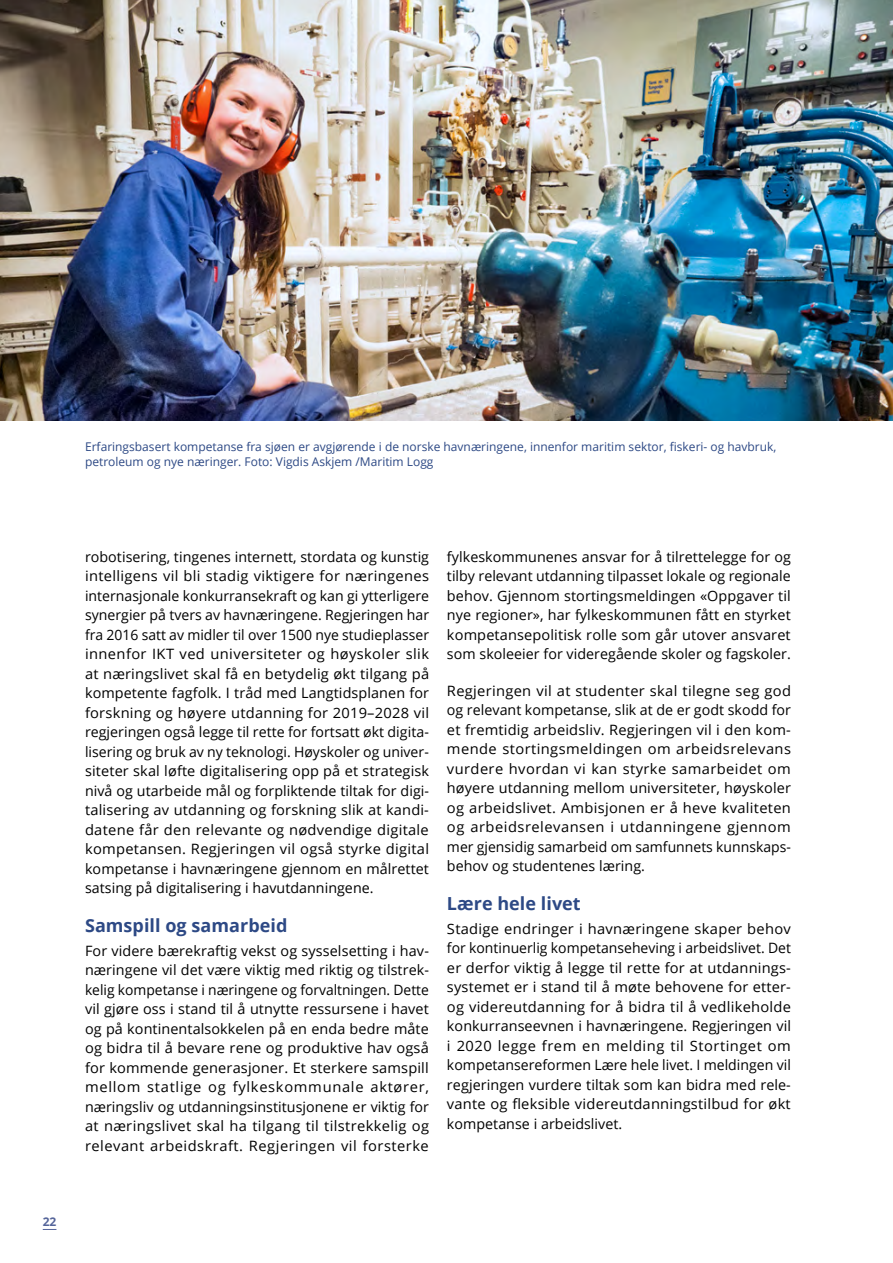
<style>
.page{position:relative;width:893px;height:1263px;background:#fff}
.page>*{position:absolute;margin:0;border:0;box-sizing:border-box;transform-origin:0 0}
.Mellom{font:700 18px "Open Sans";letter-spacing:.005em;color:#2d4985}
.Brød{font:14.25px/19.5px "Open Sans";letter-spacing:.005em;color:#000;text-align:justify}
.t1{font:12px/14.4px "Open Sans";color:#2d4985}
.t2{font:700 12px "Open Sans";color:#55659a}
</style>
<div class="page">
<svg style="left:43px;top:1229px;width:13px;height:1px"></svg>
<img style="left:0;top:0;width:893px;height:421px">
<p class="t1" style="left:85px;top:440px;width:693px">Erfaringsbasert kompetanse fra sjøen er avgjørende i de norske havnæringene, innenfor maritim sektor, fiskeri- og havbruk, petroleum og nye næringer. Foto: Vigdis Askjem /Maritim Logg</p>
<p class="t2" style="left:43px;top:1213px;width:15px">22</p>
<p class="Brød" style="left:85px;top:546px;width:346px">robotisering, tingenes internett, stordata og kunstig intelligens vil bli stadig viktigere for næringenes internasjonale konkurransekraft og kan gi ytterligere synergier på tvers av havnæringene. Regjeringen har fra 2016 satt av midler til over 1500 nye studieplasser innenfor IKT ved universiteter og høyskoler slik at næringslivet skal få en betydelig økt tilgang på kompetente fagfolk. I tråd med Langtidsplanen for forskning og høyere utdanning for 2019–2028 vil regjeringen også legge til rette for fortsatt økt digita&shy;lisering og bruk av ny teknologi. Høyskoler og univer&shy;siteter skal løfte digitalisering opp på et strategisk nivå og utarbeide mål og forpliktende tiltak for digi&shy;talisering av utdanning og forskning slik at kandi&shy;datene får den relevante og nødvendige digitale kompetansen. Regjeringen vil også styrke digital kompetanse i havnæringene gjennom en målrettet satsing på digitalisering i havutdanningene.</p>
<h3 class="Mellom" style="left:85px;top:913px;width:204px">Samspill og samarbeid</h3>
<p class="Brød" style="left:85px;top:940px;width:346px">For videre bærekraftig vekst og sysselsetting i hav&shy;næringene vil det være viktig med riktig og tilstrek&shy;kelig kompetanse i næringene og forvaltningen. Dette vil gjøre oss i stand til å utnytte ressursene i havet og på kontinentalsokkelen på en enda bedre måte og bidra til å bevare rene og produktive hav også for kommende generasjoner. Et sterkere samspill mellom statlige og fylkeskommunale aktører, næringsliv og utdanningsinstitusjonene er viktig for at næringslivet skal ha tilgang til tilstrekkelig og relevant arbeidskraft. Regjeringen vil forsterke</p>
<p class="Brød" style="left:447px;top:546px;width:346px">fylkeskommunenes ansvar for å tilrettelegge for og tilby relevant utdanning tilpasset lokale og regionale behov. Gjennom stortingsmeldingen «Oppgaver til nye regioner», har fylkeskommunen fått en styrket kompetansepolitisk rolle som går utover ansvaret som skoleeier for videregående skoler og fagskoler.</p>
<p class="Brød" style="left:447px;top:681px;width:346px">Regjeringen vil at studenter skal tilegne seg god og relevant kompetanse, slik at de er godt skodd for et fremtidig arbeidsliv. Regjeringen vil i den kom&shy;mende stortingsmeldingen om arbeidsrelevans vurdere hvordan vi kan styrke samarbeidet om høyere utdanning mellom universiteter, høyskoler og arbeidslivet. Ambisjonen er å heve kvaliteten og arbeidsrelevansen i utdanningene gjennom mer gjensidig samarbeid om samfunnets kunnskaps&shy;behov og studentenes læring.</p>
<h3 class="Mellom" style="left:447px;top:891px;width:135px">Lære hele livet</h3>
<p class="Brød" style="left:447px;top:918px;width:346px">Stadige endringer i havnæringene skaper behov for kontinuerlig kompetanseheving i arbeidslivet. Det er derfor viktig å legge til rette for at utdannings&shy;systemet er i stand til å møte behovene for etter&shy;og videreutdanning for å bidra til å vedlikeholde konkurranseevnen i havnæringene. Regjeringen vil i 2020 legge frem en melding til Stortinget om kompetansereformen Lære hele livet. I meldingen vil regjeringen vurdere tiltak som kan bidra med rele&shy;vante og fleksible videreutdanningstilbud for økt kompetanse i arbeidslivet.</p>
</div>
